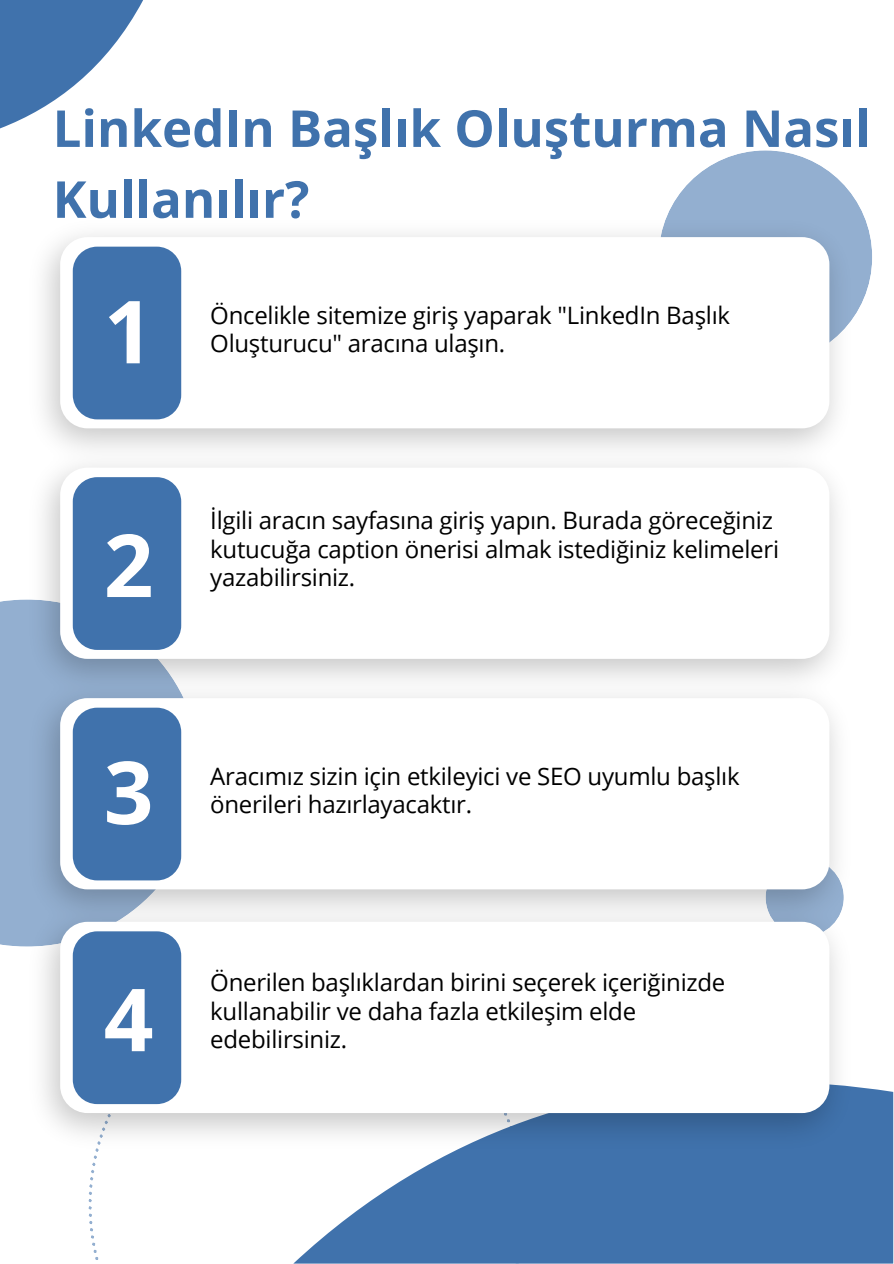
<style>
.page{position:relative;width:894px;height:1264px;background:#fff}
.page>*{position:absolute;margin:0;border:0;box-sizing:border-box;transform-origin:0 0}
.t1{font:700 87px "Open Sans";color:#fff}
.t2{font:700 50.85px/70.8px "Open Sans";color:#4072ac}
.t3{font:24px/28.2px "Open Sans";letter-spacing:-.01em;color:#000}
</style>
<div class="page">
<div style="left:658px;top:150px;width:214px;height:214px;background:#93afd0;border-radius:50%"></div>
<div style="left:0;top:599px;width:25px;height:347px;background:#93afd0"></div>
<svg style="left:294px;top:1087px;width:598px;height:176px;background:#5582b5"></svg>
<svg style="left:0;top:0;width:143px;height:128px"></svg>
<img style="left:25px;top:216px;width:830px;height:937px">
<div style="left:60px;top:237px;width:769px;height:191px;background:#fff;border-radius:27px"></div>
<div style="left:73px;top:247px;width:108px;height:172px;background:#4072ac;border-radius:24px"></div>
<div style="left:60px;top:467px;width:769px;height:192px;background:#fff;border-radius:27px"></div>
<div style="left:73px;top:477px;width:108px;height:173px;background:#4072ac;border-radius:24px"></div>
<div style="left:60px;top:698px;width:769px;height:191px;background:#fff;border-radius:27px"></div>
<div style="left:73px;top:707px;width:108px;height:173px;background:#4072ac;border-radius:24px"></div>
<div style="left:60px;top:921px;width:769px;height:192px;background:#fff;border-radius:27px"></div>
<div style="left:73px;top:931px;width:108px;height:173px;background:#4072ac;border-radius:24px"></div>
<h2 class="t2" style="left:53px;top:92px;width:819px">LinkedIn Başlık Oluşturma Nasıl<br>Kullanılır?</h2>
<h1 class="t1" style="left:104px;top:270px;width:51px">1</h1>
<h1 class="t1" style="left:104px;top:504px;width:51px">2</h1>
<p class="t3" style="left:210px;top:300px;width:521px">Öncelikle sitemize giriş yaparak "LinkedIn Başlık<br>Oluşturucu" aracına ulaşın.</p>
<p class="t3" style="left:210px;top:506px;width:570px">İlgili aracın sayfasına giriş yapın. Burada göreceğiniz kutucuğa caption önerisi almak istediğiniz kelimeleri yazabilirsiniz.</p>
<h1 class="t1" style="left:104px;top:731px;width:51px">3</h1>
<h1 class="t1" style="left:104px;top:958px;width:51px">4</h1>
<p class="t3" style="left:210px;top:761px;width:531px">Aracımız sizin için etkileyici ve SEO uyumlu başlık önerileri hazırlayacaktır.</p>
<p class="t3" style="left:210px;top:967px;width:516px">Önerilen başlıklardan birini seçerek içeriğinizde kullanabilir ve daha fazla etkileşim elde edebilirsiniz.</p>
</div>
